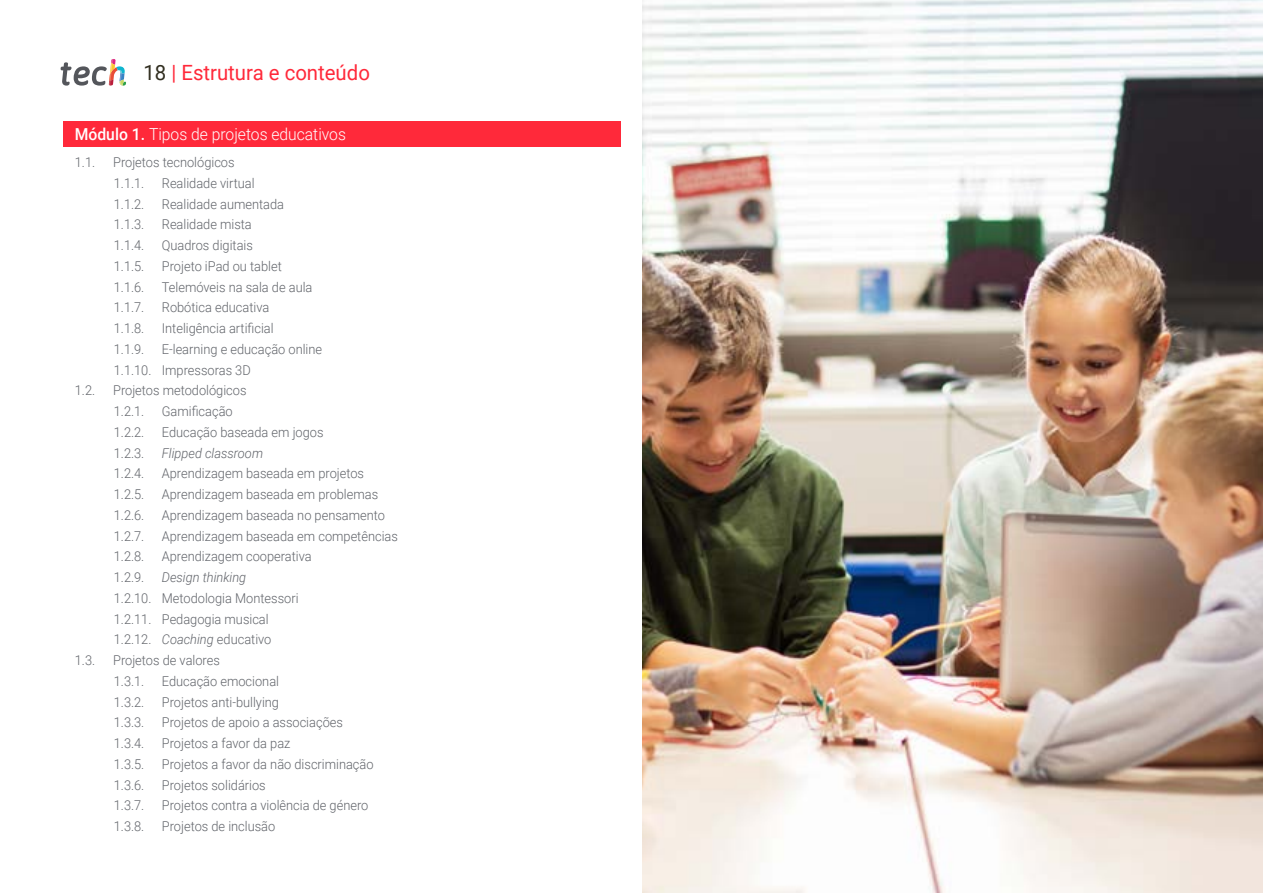
<style>
.page{position:relative;width:1263px;height:893px;background:#fff}
.page>*{position:absolute;margin:0;border:0;box-sizing:border-box;transform-origin:0 0}
.t1{font:21px "Roboto";color:#ff293a}
.t2{font:300 16.5px "Roboto";color:#fff;scale:.95 1}
.t3{font:300 13.5px/20.7px "Roboto";color:#61646a;scale:.95 1}
.t4{font:italic 300 13.5px "Roboto";color:#61646a;scale:.95 1}
.s1{color:#312e20}
.s2{font-weight:500}
.s3{font-style:italic}
</style>
<div class="page">
<svg style="left:61px;top:59px;width:65px;height:27px"></svg>
<div style="left:64px;top:121px;width:557px;height:25px;background:#ff293a"></div>
<img style="left:642px;top:0;width:621px;height:893px">
<h1 class="t1" style="left:144px;top:57px;width:228px"><span class="s1">18</span> | Estrutura e conteúdo</h1>
<p class="t2" style="left:75px;top:123px;width:287px"><span class="s2">Módulo 1.</span> Tipos de projetos educativos</p>
<p class="t3" style="left:75px;top:151px;width:23px">1.1.</p>
<p class="t3" style="left:113px;top:151px;width:129px">Projetos tecnológicos<br>1.1.1.</p>
<p class="t3" style="left:162px;top:172px;width:99px">Realidade virtual</p>
<p class="t3" style="left:114px;top:193px;width:34px">1.1.2.</p>
<p class="t3" style="left:162px;top:193px;width:130px">Realidade aumentada</p>
<p class="t3" style="left:114px;top:214px;width:34px">1.1.3.</p>
<p class="t3" style="left:162px;top:214px;width:96px">Realidade mista</p>
<p class="t3" style="left:114px;top:234px;width:34px">1.1.4.</p>
<p class="t3" style="left:162px;top:234px;width:97px">Quadros digitais</p>
<p class="t3" style="left:114px;top:255px;width:34px">1.1.5.</p>
<p class="t3" style="left:162px;top:255px;width:128px">Projeto iPad ou tablet</p>
<p class="t3" style="left:114px;top:276px;width:34px">1.1.6.</p>
<p class="t3" style="left:162px;top:276px;width:160px">Telemóveis na sala de aula</p>
<p class="t3" style="left:114px;top:297px;width:34px">1.1.7.</p>
<p class="t3" style="left:162px;top:297px;width:115px">Robótica educativa</p>
<p class="t3" style="left:114px;top:317px;width:34px">1.1.8.</p>
<p class="t3" style="left:162px;top:317px;width:119px">Inteligência artificial</p>
<p class="t3" style="left:114px;top:338px;width:34px">1.1.9.</p>
<p class="t3" style="left:114px;top:338px;width:221px;text-indent:48px">E-learning e educação online<br>1.1.10. Impressoras 3D</p>
<p class="t3" style="left:75px;top:380px;width:23px">1.2.</p>
<p class="t3" style="left:113px;top:380px;width:142px">Projetos metodológicos<br>1.2.1.</p>
<p class="t3" style="left:162px;top:400px;width:76px">Gamificação</p>
<p class="t3" style="left:114px;top:421px;width:34px">1.2.2.</p>
<p class="t3" style="left:162px;top:421px;width:172px">Educação baseada em jogos</p>
<p class="t3" style="left:114px;top:442px;width:34px">1.2.3.</p>
<p class="t4" style="left:162px;top:443px;width:108px">Flipped classroom</p>
<p class="t3" style="left:114px;top:463px;width:34px">1.2.4.</p>
<p class="t3" style="left:162px;top:463px;width:214px">Aprendizagem baseada em projetos</p>
<p class="t3" style="left:114px;top:483px;width:34px">1.2.5.</p>
<p class="t3" style="left:162px;top:483px;width:229px">Aprendizagem baseada em problemas</p>
<p class="t3" style="left:114px;top:504px;width:34px">1.2.6.</p>
<p class="t3" style="left:162px;top:504px;width:236px">Aprendizagem baseada no pensamento</p>
<p class="t3" style="left:114px;top:525px;width:34px">1.2.7.</p>
<p class="t3" style="left:162px;top:525px;width:250px">Aprendizagem baseada em competências</p>
<p class="t3" style="left:114px;top:546px;width:34px">1.2.8.</p>
<p class="t3" style="left:162px;top:546px;width:159px">Aprendizagem cooperativa</p>
<p class="t3" style="left:114px;top:566px;width:34px">1.2.9.</p>
<p class="t4" style="left:162px;top:568px;width:90px">Design thinking</p>
<p class="t3" style="left:114px;top:587px;width:196px">1.2.10. Metodologia Montessori<br>1.2.11. Pedagogia musical<br>1.2.12. <span class="s3">Coaching</span> educativo</p>
<p class="t3" style="left:75px;top:649px;width:23px">1.3.</p>
<p class="t3" style="left:113px;top:649px;width:114px">Projetos de valores<br>1.3.1.</p>
<p class="t3" style="left:162px;top:670px;width:125px">Educação emocional</p>
<p class="t3" style="left:114px;top:691px;width:34px">1.3.2.</p>
<p class="t3" style="left:162px;top:691px;width:125px">Projetos anti-bullying</p>
<p class="t3" style="left:114px;top:712px;width:34px">1.3.3.</p>
<p class="t3" style="left:162px;top:712px;width:192px">Projetos de apoio a associações</p>
<p class="t3" style="left:114px;top:732px;width:34px">1.3.4.</p>
<p class="t3" style="left:162px;top:732px;width:137px">Projetos a favor da paz</p>
<p class="t3" style="left:114px;top:753px;width:34px">1.3.5.</p>
<p class="t3" style="left:162px;top:753px;width:224px">Projetos a favor da não discriminação</p>
<p class="t3" style="left:114px;top:774px;width:34px">1.3.6.</p>
<p class="t3" style="left:162px;top:774px;width:111px">Projetos solidários</p>
<p class="t3" style="left:114px;top:795px;width:34px">1.3.7.</p>
<p class="t3" style="left:162px;top:795px;width:219px">Projetos contra a violência de género</p>
<p class="t3" style="left:114px;top:815px;width:34px">1.3.8.</p>
<p class="t3" style="left:162px;top:815px;width:121px">Projetos de inclusão</p>
</div>
